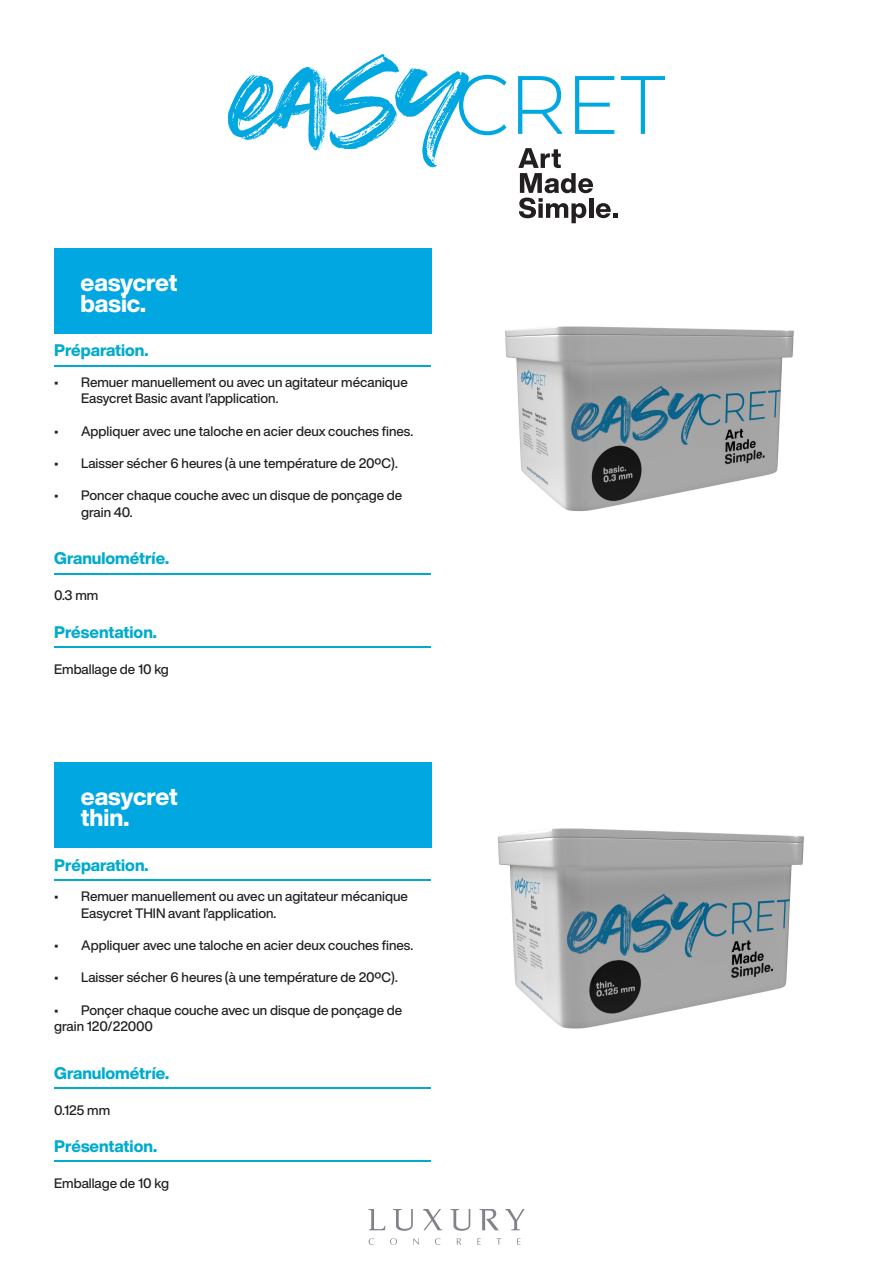
<style>
.page{position:relative;width:893px;height:1263px;background:#fff}
.page>*{position:absolute;margin:0;border:0;box-sizing:border-box;transform-origin:0 0}
.t1{font:800 24px/21px "Helvetica Now Display";letter-spacing:-.005em;color:#fff}
.t2{font:800 16.5px "Helvetica Now Display";color:#00abcd}
.t3{font:500 13.5px/16.2px "Helvetica Now Display";color:#231f20}
</style>
<div class="page">
<hr style="left:54px;top:880px;width:376px;height:1px;background:#00abcd">
<hr style="left:54px;top:365px;width:376px;height:2px;background:#00abcd">
<hr style="left:54px;top:573px;width:376px;height:2px;background:#00abcd">
<hr style="left:54px;top:646px;width:376px;height:2px;background:#00abcd">
<img style="left:505px;top:326px;width:289px;height:186px">
<img style="left:497px;top:828px;width:307px;height:201px">
<svg style="left:518px;top:148px;width:99px;height:75px"></svg>
<svg style="left:228px;top:54px;width:278px;height:113px"></svg>
<svg style="left:518px;top:76px;width:44px;height:58px"></svg>
<svg style="left:575px;top:76px;width:39px;height:58px"></svg>
<svg style="left:621px;top:76px;width:44px;height:58px"></svg>
<svg style="left:390px;top:1238px;width:7px;height:7px"></svg>
<svg style="left:457px;top:1238px;width:4px;height:7px"></svg>
<svg style="left:477px;top:1238px;width:4px;height:7px"></svg>
<svg style="left:496px;top:1238px;width:5px;height:7px"></svg>
<svg style="left:517px;top:1238px;width:4px;height:7px"></svg>
<svg style="left:423px;top:1209px;width:19px;height:21px"></svg>
<svg style="left:479px;top:1209px;width:20px;height:21px"></svg>
<svg style="left:505px;top:1209px;width:20px;height:21px"></svg>
<svg style="left:393px;top:1209px;width:20px;height:22px"></svg>
<svg style="left:451px;top:1209px;width:19px;height:22px"></svg>
<svg style="left:368px;top:1209px;width:17px;height:21px"></svg>
<svg style="left:435px;top:1238px;width:5px;height:7px"></svg>
<svg style="left:413px;top:1238px;width:6px;height:7px"></svg>
<svg style="left:369px;top:1238px;width:5px;height:7px"></svg>
<div style="left:54px;top:762px;width:378px;height:86px;background:#00a7e1"></div>
<div style="left:54px;top:248px;width:378px;height:85px;background:#00a7e1"></div>
<hr style="left:54px;top:1087px;width:376px;height:2px;background:#00abcd">
<hr style="left:54px;top:1161px;width:376px;height:1px;background:#00abcd">
<p class="t1" style="left:81px;top:271px;width:98px">easycret basic.</p>
<p class="t2" style="left:54px;top:339px;width:96px">Préparation.</p>
<p class="t3" style="left:81px;top:374px;width:328px;text-indent:-27px">• Remuer manuellement ou avec un agitateur mécanique<br>Easycret Basic avant l’application.</p>
<p class="t3" style="left:54px;top:423px;width:360px">• Appliquer avec une taloche en acier deux couches fines.</p>
<p class="t3" style="left:54px;top:455px;width:345px">• Laisser sécher 6 heures (à une température de 20ºC).</p>
<p class="t3" style="left:81px;top:487px;width:323px;text-indent:-27px">• Poncer chaque couche avec un disque de ponçage de grain 40.</p>
<p class="t2" style="left:54px;top:547px;width:116px">Granulométríe.</p>
<p class="t3" style="left:54px;top:587px;width:46px">0.3 mm</p>
<p class="t2" style="left:54px;top:620px;width:104px">Présentation.</p>
<p class="t3" style="left:54px;top:661px;width:116px">Emballage de 10 kg</p>
<p class="t1" style="left:81px;top:786px;width:98px">easycret thin.</p>
<p class="t2" style="left:54px;top:853px;width:96px">Préparation.</p>
<p class="t3" style="left:81px;top:888px;width:328px;text-indent:-27px">• Remuer manuellement ou avec un agitateur mécanique<br>Easycret THIN avant l’application.</p>
<p class="t3" style="left:54px;top:937px;width:360px">• Appliquer avec une taloche en acier deux couches fines.</p>
<p class="t3" style="left:54px;top:969px;width:345px">• Laisser sécher 6 heures (à une température de 20ºC).</p>
<p class="t3" style="left:54px;top:1002px;width:350px">• Ponçer chaque couche avec un disque de ponçage de</p>
<p class="t3" style="left:54px;top:1018px;width:100px">grain 120/22000</p>
<p class="t2" style="left:54px;top:1061px;width:116px">Granulométríe.</p>
<p class="t3" style="left:54px;top:1102px;width:58px">0.125 mm</p>
<p class="t2" style="left:54px;top:1134px;width:104px">Présentation.</p>
<p class="t3" style="left:54px;top:1175px;width:116px">Emballage de 10 kg</p>
</div>
